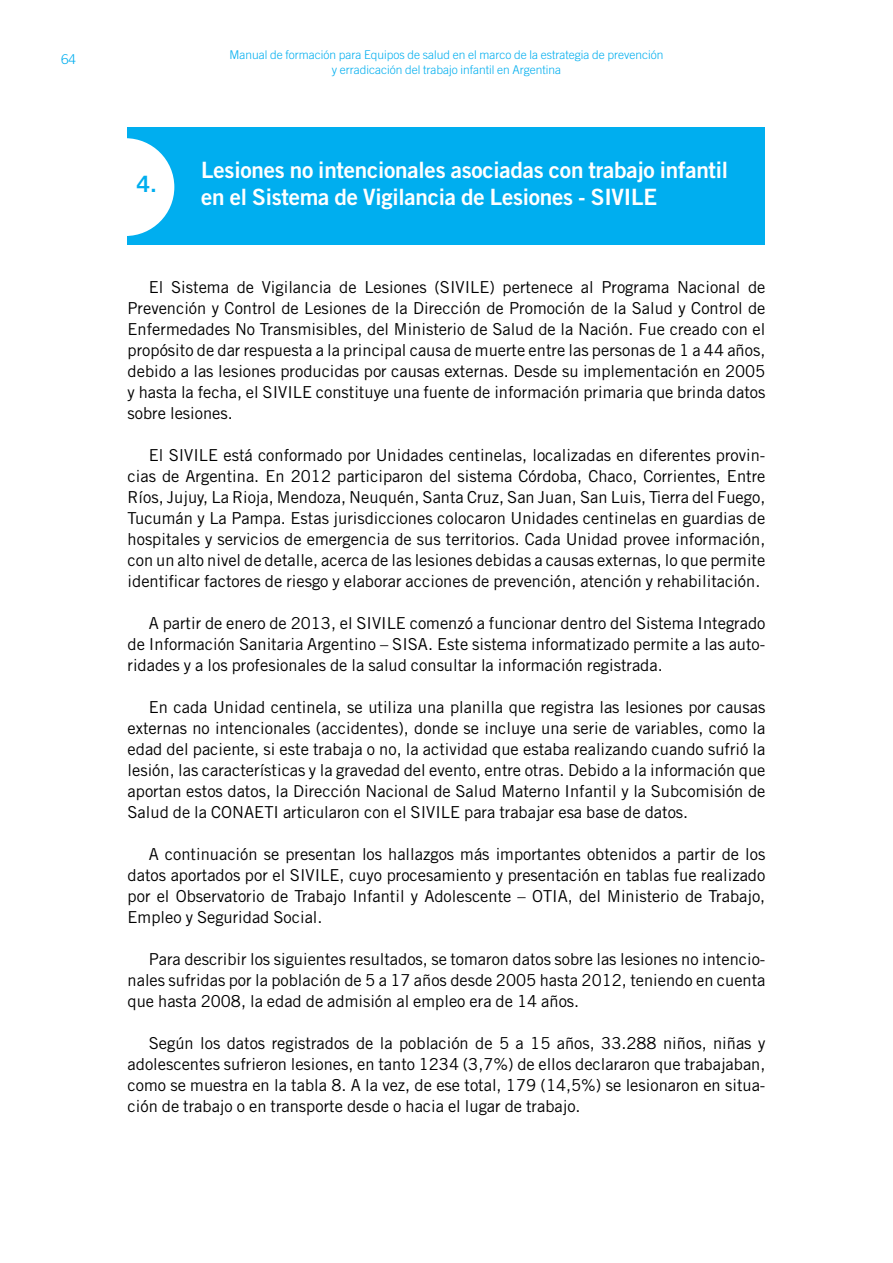
<style>
.page{position:relative;width:893px;height:1263px;background:#fff}
.page>*{position:absolute;margin:0;border:0;box-sizing:border-box;transform-origin:0 0}
.t1{font:22.5px/27px "Trade Gothic LT Std Bd 2";letter-spacing:-.01em;color:#fff}
.t2{font:22.5px "Trade Gothic LT Std Bd 2";color:#00aeef}
.t3{font:16.5px/21px "Trade Gothic LT Std";color:#000;text-align:justify}
.t4{font:300 13.5px "Trade Gothic LT Std";color:#00aeef}
.t5{font:300 12px/15px "Trade Gothic LT Std";color:#00aeef;text-align:center}
</style>
<div class="page">
<div style="left:128px;top:128px;width:637px;height:117px;background:#00aeef"></div>
<div style="left:77px;top:138px;width:97px;height:98px;background:#fff;border-radius:50%"></div>
<p class="t4" style="left:61px;top:51px;width:17px">64</p>
<p class="t5" style="left:229px;top:47px;width:435px">Manual de formación para Equipos de salud en el marco de la estrategia de prevención y erradicación del trabajo infantil en Argentina</p>
<h1 class="t2" style="left:136px;top:170px;width:22px">4.</h1>
<h1 class="t1" style="left:201px;top:156px;width:528px">Lesiones no intencionales asociadas con trabajo infantil en el Sistema de Vigilancia de Lesiones - SIVILE</h1>
<p class="t3" style="left:128px;top:276px;width:639px;text-indent:21px">El Sistema de Vigilancia de Lesiones (SIVILE) pertenece al Programa Nacional de Prevención y Control de Lesiones de la Dirección de Promoción de la Salud y Control de Enfermedades No Transmisibles, del Ministerio de Salud de la Nación. Fue creado con el propósito de dar respuesta a la principal causa de muerte entre las personas de 1 a 44 años, debido a las lesiones producidas por causas externas. Desde su implementación en 2005 y hasta la fecha, el SIVILE constituye una fuente de información primaria que brinda datos sobre lesiones.</p>
<p class="t3" style="left:128px;top:444px;width:639px;text-indent:21px">El SIVILE está conformado por Unidades centinelas, localizadas en diferentes provin&shy;cias de Argentina. En 2012 participaron del sistema Córdoba, Chaco, Corrientes, Entre Ríos, Jujuy, La Rioja, Mendoza, Neuquén, Santa Cruz, San Juan, San Luis, Tierra del Fuego, Tucumán y La Pampa. Estas jurisdicciones colocaron Unidades centinelas en guardias de hospitales y servicios de emergencia de sus territorios. Cada Unidad provee información, con un alto nivel de detalle, acerca de las lesiones debidas a causas externas, lo que permite identificar factores de riesgo y elaborar acciones de prevención, atención y rehabilitación.</p>
<p class="t3" style="left:128px;top:612px;width:639px;text-indent:21px">A partir de enero de 2013, el SIVILE comenzó a funcionar dentro del Sistema Integrado de Información Sanitaria Argentino – SISA. Este sistema informatizado permite a las auto&shy;ridades y a los profesionales de la salud consultar la información registrada.</p>
<p class="t3" style="left:128px;top:696px;width:639px;text-indent:21px">En cada Unidad centinela, se utiliza una planilla que registra las lesiones por causas externas no intencionales (accidentes), donde se incluye una serie de variables, como la edad del paciente, si este trabaja o no, la actividad que estaba realizando cuando sufrió la lesión, las características y la gravedad del evento, entre otras. Debido a la información que aportan estos datos, la Dirección Nacional de Salud Materno Infantil y la Subcomisión de Salud de la CONAETI articularon con el SIVILE para trabajar esa base de datos.</p>
<p class="t3" style="left:128px;top:843px;width:639px;text-indent:21px">A continuación se presentan los hallazgos más importantes obtenidos a partir de los datos aportados por el SIVILE, cuyo procesamiento y presentación en tablas fue realizado por el Observatorio de Trabajo Infantil y Adolescente – OTIA, del Ministerio de Trabajo, Empleo y Seguridad Social.</p>
<p class="t3" style="left:128px;top:948px;width:639px;text-indent:21px">Para describir los siguientes resultados, se tomaron datos sobre las lesiones no intencio&shy;nales sufridas por la población de 5 a 17 años desde 2005 hasta 2012, teniendo en cuenta que hasta 2008, la edad de admisión al empleo era de 14 años.</p>
<p class="t3" style="left:128px;top:1032px;width:639px;text-indent:21px">Según los datos registrados de la población de 5 a 15 años, 33.288 niños, niñas y adolescentes sufrieron lesiones, en tanto 1234 (3,7%) de ellos declararon que trabajaban, como se muestra en la tabla 8. A la vez, de ese total, 179 (14,5%) se lesionaron en situa&shy;ción de trabajo o en transporte desde o hacia el lugar de trabajo.</p>
</div>
